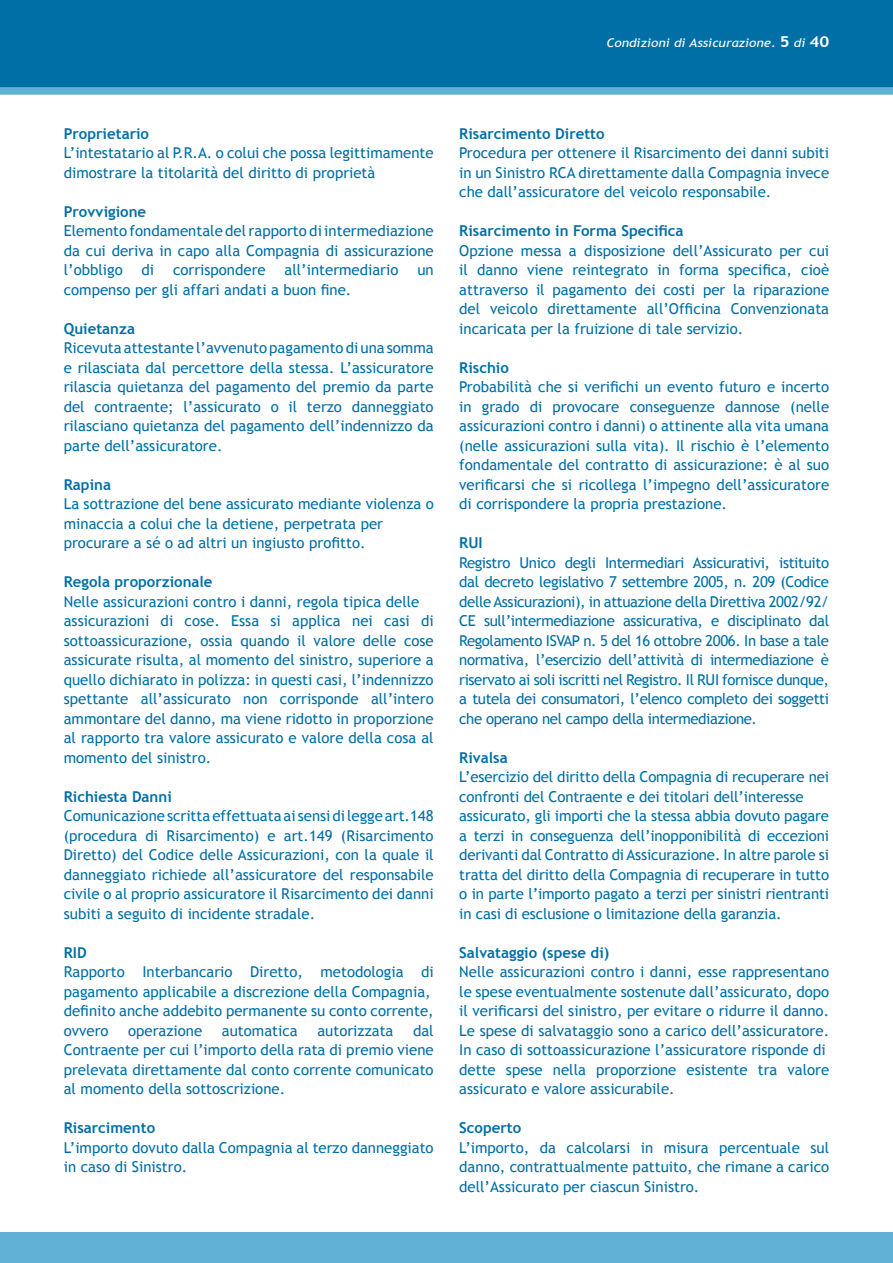
<style>
.page{position:relative;width:893px;height:1263px;background:#fff}
.page>*{position:absolute;margin:0;border:0;box-sizing:border-box;transform-origin:0 0}
.t1{font:15px/19.5px "Trebuchet MS";color:#006fa5;text-align:justify}
.t2{font:700 15px "Trebuchet MS";color:#006fa5}
.t3{font:italic 12px "Trebuchet MS";color:#fff;scale:1.12 1}
.s1{font-weight:700;font-style:normal;font-size:15px}
</style>
<div class="page">
<div style="left:0;top:1232px;width:893px;height:31px;background:#60b1d5"></div>
<div style="left:0;top:0;width:893px;height:91px;background:#006fa5"></div>
<div style="left:0;top:87px;width:893px;height:8px;background:#60b1d5"></div>
<p class="t3" style="left:607px;top:35px;width:200px">Condizioni di Assicurazione. <span class="s1">5</span> di <span class="s1">40</span></p>
<p class="t2" style="left:64px;top:124px;width:87px">Proprietario</p>
<p class="t1" style="left:64px;top:143px;width:371px">L’intestatario al P.R.A. o colui che possa legittimamente dimostrare la titolarità del diritto di proprietà</p>
<p class="t2" style="left:64px;top:202px;width:84px">Provvigione</p>
<p class="t1" style="left:64px;top:221px;width:371px">Elemento fondamentale del rapporto di intermediazione da cui deriva in capo alla Compagnia di assicurazione l’obbligo</p>
<p class="t1" style="left:142px;top:260px;width:14px">di</p>
<p class="t1" style="left:173px;top:260px;width:94px">corrispondere</p>
<p class="t1" style="left:285px;top:260px;width:115px">all’intermediario</p>
<p class="t1" style="left:417px;top:260px;width:18px">un</p>
<p class="t1" style="left:64px;top:280px;width:289px">compenso per gli affari andati a buon fine.</p>
<p class="t2" style="left:64px;top:319px;width:73px">Quietanza</p>
<p class="t1" style="left:64px;top:338px;width:371px">Ricevuta attestante l’avvenuto pagamento di una somma e rilasciata dal percettore della stessa. L’assicuratore rilascia quietanza del pagamento del premio da parte del contraente; l’assicurato o il terzo danneggiato rilasciano quietanza del pagamento dell’indennizzo da parte dell’assicuratore.</p>
<p class="t2" style="left:64px;top:475px;width:49px">Rapina</p>
<p class="t1" style="left:64px;top:494px;width:371px;text-align:left">La sottrazione del bene assicurato mediante violenza o minaccia a colui che la detiene, perpetrata per procurare a sé o ad altri un ingiusto profitto.</p>
<p class="t2" style="left:64px;top:572px;width:150px">Regola proporzionale</p>
<p class="t1" style="left:64px;top:592px;width:371px;text-align:left">Nelle assicurazioni contro i danni, regola tipica delle assicurazioni di cose. Essa si applica nei casi di sottoassicurazione, ossia quando il valore delle cose assicurate risulta, al momento del sinistro, superiore a quello dichiarato in polizza: in questi casi, l’indennizzo spettante all’assicurato non corrisponde all’intero ammontare del danno, ma viene ridotto in proporzione al rapporto tra valore assicurato e valore della cosa al momento del sinistro.</p>
<p class="t2" style="left:64px;top:787px;width:110px">Richiesta Danni</p>
<p class="t1" style="left:64px;top:806px;width:371px">Comunicazione scritta effettuata ai sensi di legge art.148 (procedura di Risarcimento) e art.149 (Risarcimento Diretto) del Codice delle Assicurazioni, con la quale il danneggiato richiede all’assicuratore del responsabile civile o al proprio assicuratore il Risarcimento dei danni subiti a seguito di incidente stradale.</p>
<p class="t2" style="left:64px;top:943px;width:24px">RID</p>
<p class="t1" style="left:64px;top:962px;width:371px;text-align:left">Rapporto Interbancario Diretto, metodologia di pagamento applicabile a discrezione della Compagnia, definito anche addebito permanente su conto corrente, ovvero</p>
<p class="t1" style="left:64px;top:1021px;width:371px;text-indent:349px">dal Contraente per cui l’importo della rata di premio viene prelevata direttamente dal conto corrente comunicato al momento della sottoscrizione.</p>
<p class="t2" style="left:64px;top:1118px;width:93px">Risarcimento</p>
<p class="t1" style="left:64px;top:1138px;width:371px">L’importo dovuto dalla Compagnia al terzo danneggiato in caso di Sinistro.</p>
<p class="t1" style="left:128px;top:1021px;width:76px">operazione</p>
<p class="t1" style="left:222px;top:1021px;width:77px">automatica</p>
<p class="t1" style="left:317px;top:1021px;width:78px">autorizzata</p>
<p class="t2" style="left:459px;top:124px;width:147px">Risarcimento Diretto</p>
<p class="t1" style="left:459px;top:143px;width:371px">Procedura per ottenere il Risarcimento dei danni subiti in un Sinistro RCA direttamente dalla Compagnia invece che dall’assicuratore del veicolo responsabile.</p>
<p class="t2" style="left:459px;top:221px;width:226px">Risarcimento in Forma Specifica</p>
<p class="t1" style="left:459px;top:241px;width:371px">Opzione messa a disposizione dell’Assicurato per cui il danno viene reintegrato in forma specifica, cioè attraverso il pagamento dei costi per la riparazione del veicolo direttamente all’Officina Convenzionata incaricata per la fruizione di tale servizio.</p>
<p class="t2" style="left:459px;top:358px;width:51px">Rischio</p>
<p class="t1" style="left:459px;top:377px;width:371px">Probabilità che si verifichi un evento futuro e incerto in grado di provocare conseguenze dannose (nelle assicurazioni contro i danni) o attinente alla vita umana (nelle assicurazioni sulla vita). Il rischio è l’elemento fondamentale del contratto di assicurazione: è al suo verificarsi che si ricollega l’impegno dell’assicuratore di corrispondere la propria prestazione.</p>
<p class="t2" style="left:459px;top:533px;width:25px">RUI</p>
<p class="t1" style="left:459px;top:553px;width:371px">Registro Unico degli Intermediari Assicurativi, istituito dal decreto legislativo 7 settembre 2005, n. 209 (Codice delle Assicurazioni), in attuazione della Direttiva 2002/92/ CE sull’intermediazione assicurativa, e disciplinato dal Regolamento ISVAP n. 5 del 16 ottobre 2006. In base a tale normativa, l’esercizio dell’attività di intermediazione è riservato ai soli iscritti nel Registro. Il RUI fornisce dunque, a tutela dei consumatori, l’elenco completo dei soggetti che operano nel campo della intermediazione.</p>
<p class="t2" style="left:459px;top:748px;width:50px">Rivalsa</p>
<p class="t1" style="left:459px;top:767px;width:371px;text-align:left">L’esercizio del diritto della Compagnia di recuperare nei confronti del Contraente e dei titolari dell’interesse assicurato, gli importi che la stessa abbia dovuto pagare a terzi in conseguenza dell’inopponibilità di eccezioni derivanti dal Contratto di Assicurazione. In altre parole si tratta del diritto della Compagnia di recuperare in tutto o in parte l’importo pagato a terzi per sinistri rientranti in casi di esclusione o limitazione della garanzia.</p>
<p class="t2" style="left:459px;top:943px;width:152px">Salvataggio (spese di)</p>
<p class="t1" style="left:459px;top:962px;width:371px;text-align:left">Nelle assicurazioni contro i danni, esse rappresentano le spese eventualmente sostenute dall’assicurato, dopo il verificarsi del sinistro, per evitare o ridurre il danno.<br>Le spese di salvataggio sono a carico dell’assicuratore.<br>In caso di sottoassicurazione l’assicuratore risponde di dette spese nella proporzione esistente tra valore assicurato e valore assicurabile.</p>
<p class="t2" style="left:459px;top:1118px;width:64px">Scoperto</p>
<p class="t1" style="left:459px;top:1138px;width:371px">L’importo, da calcolarsi in misura percentuale sul danno, contrattualmente pattuito, che rimane a carico dell’Assicurato per ciascun Sinistro.</p>
</div>
